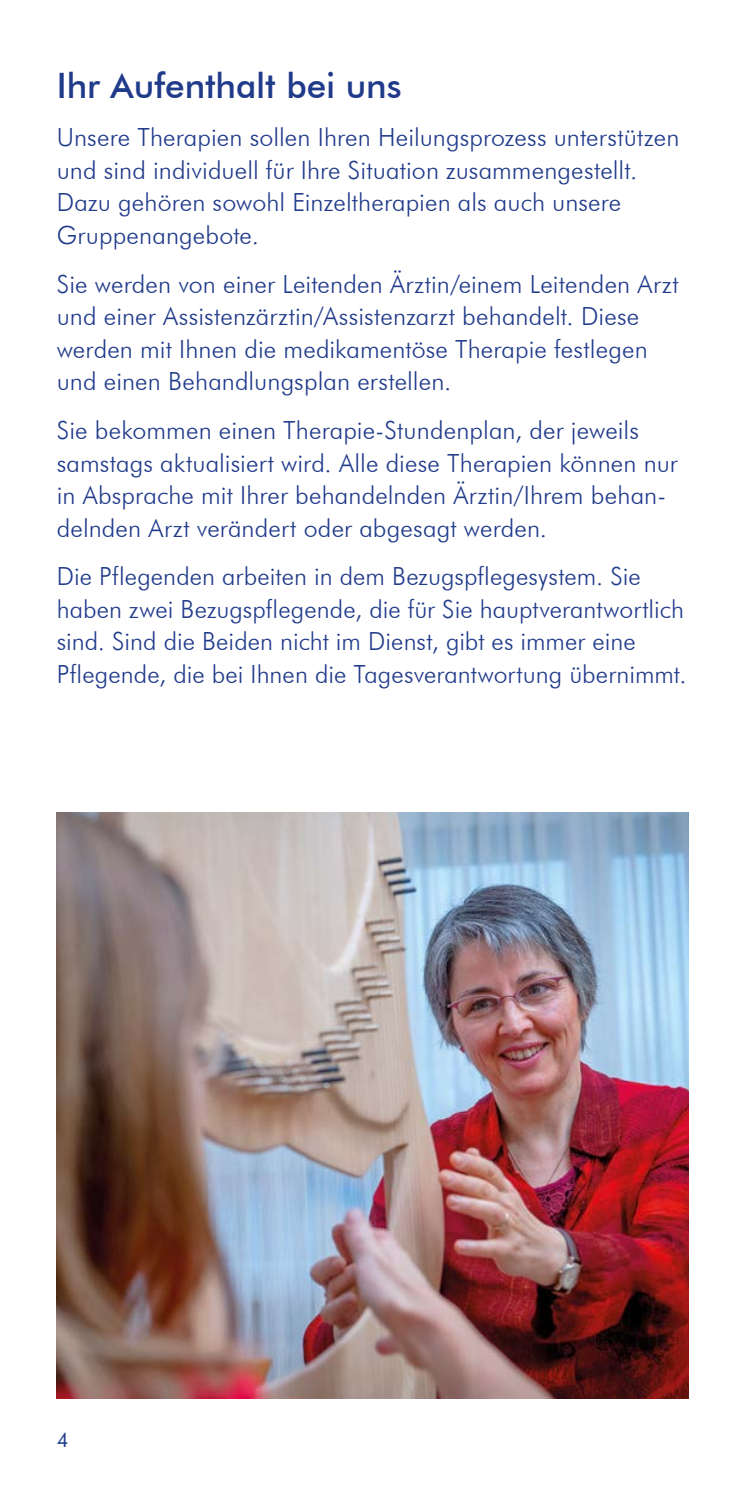
<style>
.page{position:relative;width:745px;height:1489px;background:#fff}
.page>*{position:absolute;margin:0;border:0;box-sizing:border-box;transform-origin:0 0}
.t1{font:500 35px "Futura BT";letter-spacing:-.005em;color:#213b8b}
.t2{font:300 25px/32.5px "Futura BT";letter-spacing:.005em;color:#213b8b}
.t3{font:20px "Futura BT";color:#213b8b}
</style>
<div class="page">
<img style="left:57px;top:813px;width:630px;height:585px">
<h1 class="t1" style="left:57px;top:64px;width:346px">Ihr Aufenthalt bei uns</h1>
<p class="t2" style="left:57px;top:121px;width:623px">Unsere Therapien sollen Ihren Heilungsprozess unterstützen und sind individuell für Ihre Situation zusammengestellt.<br>Dazu gehören sowohl Einzeltherapien als auch unsere Gruppenangebote.</p>
<p class="t2" style="left:57px;top:267px;width:623px">Sie werden von einer Leitenden Ärztin/einem Leitenden Arzt und einer Assistenzärztin/Assistenzarzt behandelt. Diese werden mit Ihnen die medikamentöse Therapie festlegen und einen Behandlungsplan erstellen.</p>
<p class="t2" style="left:57px;top:413px;width:622px">Sie bekommen einen Therapie-Stundenplan, der jeweils samstags aktualisiert wird. Alle diese Therapien können nur in Absprache mit Ihrer behandelnden Ärztin/Ihrem behan&shy;delnden Arzt verändert oder abgesagt werden.</p>
<p class="t2" style="left:57px;top:560px;width:631px">Die Pflegenden arbeiten in dem Bezugspflegesystem. Sie haben zwei Bezugspflegende, die für Sie hauptverantwortlich sind. Sind die Beiden nicht im Dienst, gibt es immer eine Pflegende, die bei Ihnen die Tagesverantwortung übernimmt.</p>
<p class="t3" style="left:57px;top:1427px;width:13px">4</p>
</div>
